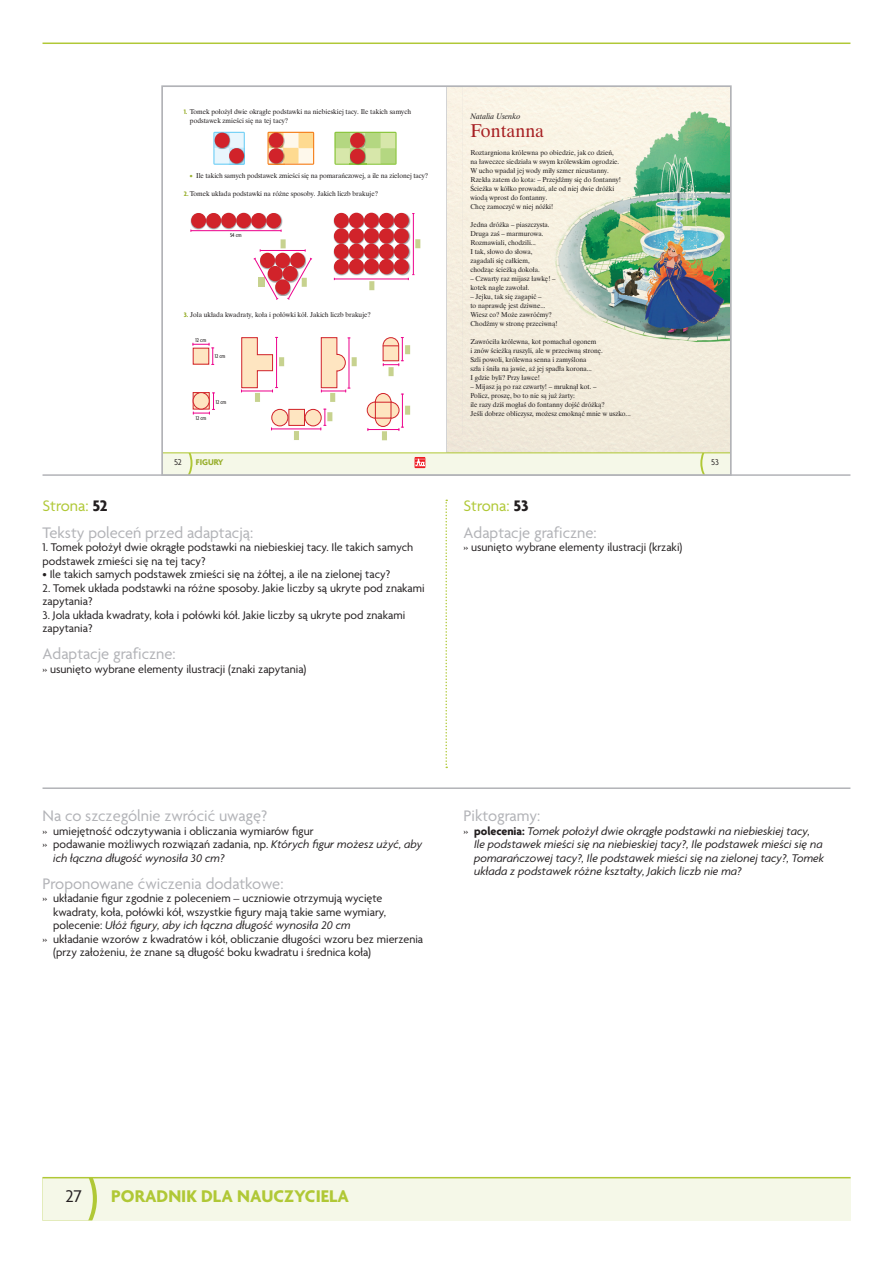
<style>
.page{position:relative;width:893px;height:1263px;background:#fff}
.page>*{position:absolute;margin:0;border:0;box-sizing:border-box;transform-origin:0 0}
.t1{font:18.45px "Dutch 801 TL";color:#a72023}
.t2{font:700 18.3px "Agenda Pl";color:#b0c836}
.t3{font:18.3px "Agenda Pl";color:#231f20}
.t4{font:16.5px/27px "Agenda Pl";color:#b2b3b7}
.t5{font:12px/13.5px "Agenda Pl";color:#231f20}
.t6{font:italic 12px/13.5px "Agenda Pl";color:#231f20}
.t7{font:700 9px "Agenda Pl";color:#98af2d}
.t8{font:9px "Agenda Pl";color:#231f20}
.t9{font:italic 7.95px "Dutch 801 TL";color:#231f20}
.t10{font:7.05px/9px "Dutch 801 TL";color:#231f20}
.t11{font:500 condensed 6px "Agenda Pl";color:#231f20}
.s1{font-family:"Agenda Pl";font-weight:700;color:#98af2d}
.s2{color:#b0c836}
.s3{font-weight:700;color:#231f20}
.s4{font-style:italic}
.s5{font-style:normal}
.s6{font-weight:700;font-style:normal}
</style>
<div class="page">
<div style="left:43px;top:1178px;width:808px;height:42px;background:#f5f8e8"></div>
<svg style="left:43px;top:1178px;width:54px;height:42px"></svg>
<hr style="left:43px;top:1177px;width:808px;height:1px;background:#b0c836">
<hr style="left:43px;top:43px;width:807px;height:1px;background:#b0c836">
<hr style="left:43px;top:474px;width:807px;height:2px;background:#b2b3b7">
<svg style="left:445px;top:500px;width:2px;height:268px"></svg>
<hr style="left:43px;top:787px;width:807px;height:2px;background:#b2b3b7">
<svg style="left:160px;top:85px;width:572px;height:391px"></svg>
<p class="t10" style="left:190px;top:107px;width:223px;text-indent:-6px"><span class="s1">1.</span> Tomek położył dwie okrągłe podstawki na niebieskiej tacy. Ile takich samych podstawek zmieści się na tej tacy?</p>
<p class="t10" style="left:190px;top:171px;width:240px"><span class="s1">•</span> Ile takich samych podstawek zmieści się na pomarańczowej, a ile na zielonej tacy?</p>
<p class="t10" style="left:184px;top:188px;width:196px"><span class="s1">2.</span> Tomek układa podstawki na różne sposoby. Jakich liczb brakuje?</p>
<p class="t11" style="left:230px;top:232px;width:13px">54 cm</p>
<p class="t10" style="left:184px;top:310px;width:189px"><span class="s1">3.</span> Jola układa kwadraty, koła i połówki kół. Jakich liczb brakuje?</p>
<p class="t11" style="left:196px;top:336px;width:12px">12 cm</p>
<p class="t11" style="left:215px;top:353px;width:12px">12 cm</p>
<p class="t11" style="left:196px;top:414px;width:12px">12 cm</p>
<p class="t11" style="left:216px;top:398px;width:12px">12 cm</p>
<p class="t9" style="left:470px;top:111px;width:52px">Natalia Usenko</p>
<h1 class="t1" style="left:470px;top:119px;width:75px">Fontanna</h1>
<p class="t10" style="left:470px;top:148px;width:152px">Roztargniona królewna po obiedzie, jak co dzień, na ławeczce siedziała w swym królewskim ogrodzie.<br>W ucho wpadał jej wody miły szmer nieustanny.<br>Rzekła zatem do kota: – Przejdźmy się do fontanny!<br>Ścieżka w kółko prowadzi, ale od niej dwie dróżki wiodą wprost do fontanny.<br>Chcę zamoczyć w niej nóżki!</p>
<p class="t10" style="left:470px;top:220px;width:81px">Jedna dróżka – piaszczysta.<br>Druga zaś – marmurowa.<br>Rozmawiali, chodzili...<br>I tak, słowo do słowa, zagadali się całkiem, chodząc ścieżką dokoła.</p>
<p class="t10" style="left:470px;top:274px;width:87px">– Czwarty raz mijasz ławkę! – kotek nagle zawołał.</p>
<p class="t10" style="left:470px;top:292px;width:89px">– Jejku, tak się zagapić –<br>to naprawdę jest dziwne...<br>Wiesz co? Może zawróćmy?<br>Chodźmy w stronę przeciwną!</p>
<p class="t10" style="left:470px;top:337px;width:134px">Zawróciła królewna, kot pomachał ogonem<br>i znów ścieżką ruszyli, ale w przeciwną stronę.<br>Szli powoli, królewna senna i zamyślona<br>szła i śniła na jawie, aż jej spadła korona...<br>I gdzie byli? Przy ławce!</p>
<p class="t10" style="left:470px;top:382px;width:162px">– Mijasz ją po raz czwarty! – mruknął kot. –<br>Policz, proszę, bo to nie są już żarty:<br>ile razy dziś mogłaś do fontanny dojść dróżką?<br>Jeśli dobrze obliczysz, możesz cmoknąć mnie w uszko...</p>
<p class="t8" style="left:174px;top:456px;width:9px">52</p>
<p class="t7" style="left:196px;top:456px;width:29px">FIGURY</p>
<p class="t8" style="left:711px;top:456px;width:9px">53</p>
<h3 class="t4" style="left:43px;top:492px;width:212px"><span class="s2">Strona:</span> <span class="s3">52<br></span>Teksty poleceń przed adaptacją:</h3>
<h3 class="t5" style="left:43px;top:540px;width:372px">1. Tomek położył dwie okrągłe podstawki na niebieskiej tacy. Ile takich samych podstawek zmieści się na tej tacy?</h3>
<h3 class="t5" style="left:43px;top:567px;width:349px">• Ile takich samych podstawek zmieści się na żółtej, a ile na zielonej tacy?</h3>
<h3 class="t5" style="left:43px;top:581px;width:384px">2. Tomek układa podstawki na różne sposoby. Jakie liczby są ukryte pod znakami zapytania?</h3>
<h3 class="t5" style="left:43px;top:608px;width:364px">3. Jola układa kwadraty, koła i połówki kół. Jakie liczby są ukryte pod znakami zapytania?</h3>
<h3 class="t4" style="left:43px;top:640px;width:135px">Adaptacje graficzne:</h3>
<h3 class="t5" style="left:43px;top:662px;width:265px">» usunięto wybrane elementy ilustracji (znaki zapytania)</h3>
<h3 class="t4" style="left:463px;top:492px;width:135px"><span class="s2">Strona:</span> <span class="s3">53<br></span>Adaptacje graficzne:</h3>
<h3 class="t5" style="left:463px;top:540px;width:220px">» usunięto wybrane elementy ilustracji (krzaki)</h3>
<h3 class="t4" style="left:43px;top:802px;width:226px">Na co szczególnie zwrócić uwagę?</h3>
<h3 class="t5" style="left:43px;top:824px;width:273px">» umiejętność odczytywania i obliczania wymiarów figur</h3>
<h3 class="t5" style="left:43px;top:837px;width:381px">» podawanie możliwych rozwiązań zadania, np. <span class="s4">Których figur możesz użyć, aby</span></h3>
<h3 class="t6" style="left:53px;top:851px;width:173px">ich łączna długość wynosiła 30 cm?</h3>
<h3 class="t4" style="left:43px;top:870px;width:242px">Proponowane ćwiczenia dodatkowe:</h3>
<h3 class="t5" style="left:43px;top:891px;width:341px">» układanie figur zgodnie z poleceniem – uczniowie otrzymują wycięte</h3>
<h3 class="t5" style="left:53px;top:905px;width:334px">kwadraty, koła, połówki kół, wszystkie figury mają takie same wymiary,</h3>
<h3 class="t6" style="left:53px;top:918px;width:299px"><span class="s5">polecenie:</span> Ułóż figury, aby ich łączna długość wynosiła 20 cm</h3>
<h3 class="t5" style="left:43px;top:932px;width:382px">» układanie wzorów z kwadratów i kół, obliczanie długości wzoru bez mierzenia</h3>
<h3 class="t5" style="left:53px;top:945px;width:319px">(przy założeniu, że znane są długość boku kwadratu i średnica koła)</h3>
<h3 class="t4" style="left:463px;top:802px;width:78px">Piktogramy:</h3>
<p class="t6" style="left:474px;top:824px;width:352px;text-indent:-11px"><span class="s5">»</span> <span class="s6">polecenia:</span> Tomek położył dwie okrągłe podstawki na niebieskiej tacy,<br>Ile podstawek mieści się na niebieskiej tacy?, Ile podstawek mieści się na pomarańczowej tacy?, Ile podstawek mieści się na zielonej tacy?, Tomek układa z podstawek różne kształty, Jakich liczb nie ma?</p>
<h2 class="t3" style="left:66px;top:1185px;width:18px">27</h2>
<h2 class="t2" style="left:111px;top:1185px;width:239px">PORADNIK DLA NAUCZYCIELA</h2>
</div>
